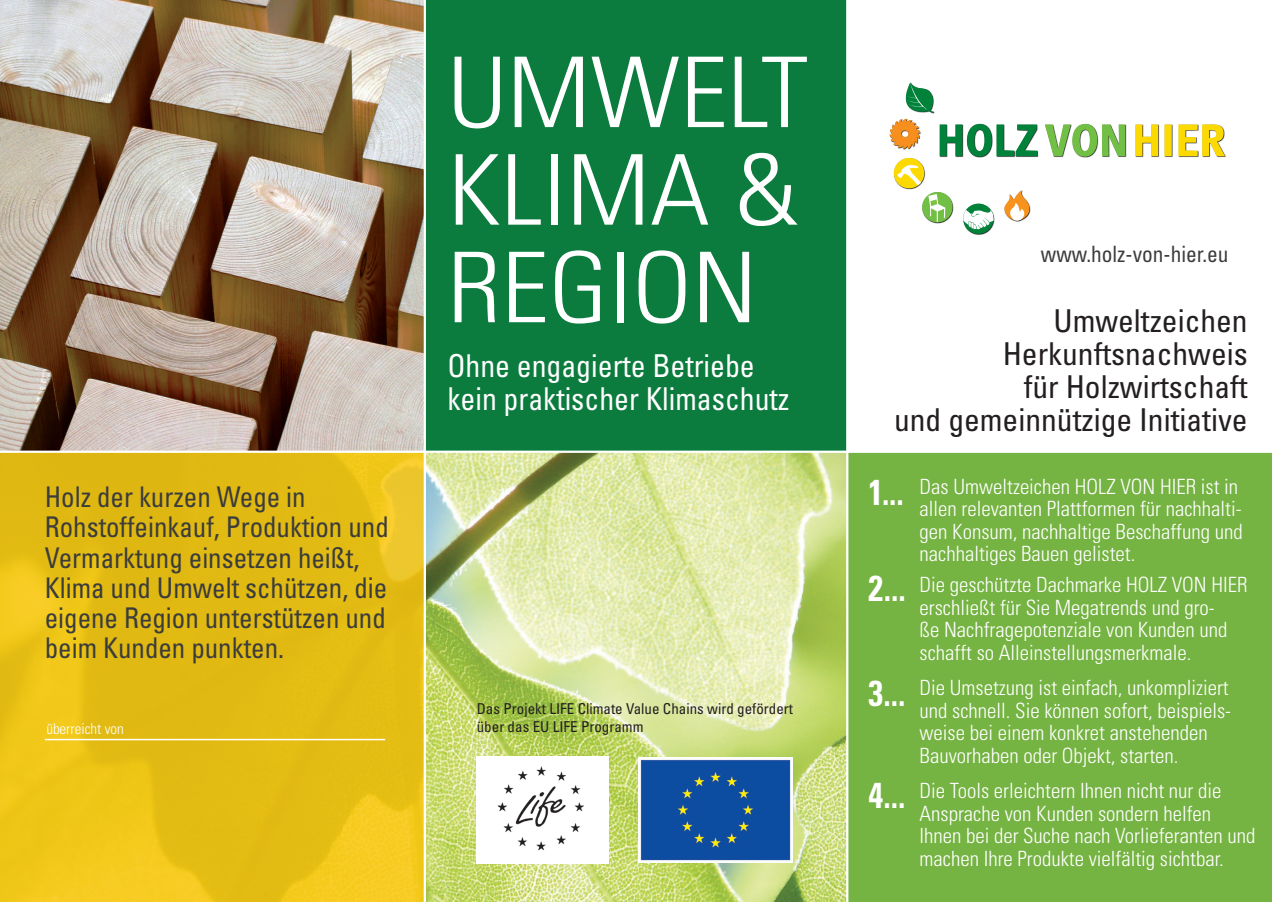
<style>
.page{position:relative;width:1272px;height:902px;background:#fff}
.page>*{position:absolute;margin:0;border:0;box-sizing:border-box;transform-origin:0 0}
.t1{font:300 condensed 97.5px/97.5px "Univers LT Std";color:#fff;text-align:justify;scale:1.1 1}
.t2{font:700 condensed 36px "Univers LT Std";color:#fff;scale:.92 1}
.t3{font:condensed 31.5px/33px "Univers LT Std";color:#231f20;text-align:right}
.t4{font:condensed 31.5px/33px "Univers LT Std";color:#fff;scale:.94 1}
.t5{font:condensed 28.5px/30px "Univers LT Std";color:#3b3c3c;scale:.94 1}
.t6{font:condensed 22.5px "Univers LT Std";color:#3b3c3c;scale:.95 1}
.t7{font:300 condensed 21px/22.5px "Univers LT Std";color:#fff}
.t8{font:condensed 15px/18px "Univers LT Std";color:#231f20}
.t9{font:300 condensed 15px "Univers LT Std";color:#fff}
</style>
<div class="page">
<img style="left:426px;top:453px;width:420px;height:448px">
<img style="left:0;top:0;width:423px;height:450px">
<svg style="left:0;top:453px;width:423px;height:448px;background:#e6be15"></svg>
<div style="left:848px;top:451px;width:423px;height:450px;background:#75b342"></div>
<img style="left:896px;top:123px;width:330px;height:112px">
<div style="left:893px;top:158px;width:31px;height:30px;background:#fcda01;border-radius:50%"></div>
<svg style="left:897px;top:165px;width:24px;height:20px"></svg>
<div style="left:922px;top:192px;width:30px;height:30px;background:#71bf44;border-radius:50%"></div>
<svg style="left:928px;top:194px;width:17px;height:28px"></svg>
<svg style="left:1002px;top:190px;width:31px;height:34px"></svg>
<div style="left:963px;top:203px;width:30px;height:31px;background:#00823a;border-radius:50%"></div>
<svg style="left:962px;top:208px;width:31px;height:22px"></svg>
<svg style="left:889px;top:83px;width:148px;height:74px"></svg>
<svg style="left:1044px;top:124px;width:81px;height:33px"></svg>
<svg style="left:1135px;top:124px;width:89px;height:32px"></svg>
<div style="left:425px;top:0;width:423px;height:451px;background:#0c7b3e"></div>
<hr style="left:45px;top:738px;width:340px;height:2px;background:#fff">
<hr style="left:846px;top:0;width:2px;height:901px;background:#fff">
<hr style="left:0;top:450px;width:1271px;height:3px;background:#fff">
<hr style="left:423px;top:0;width:3px;height:901px;background:#fff">
<img style="left:477px;top:756px;width:132px;height:107px">
<img style="left:638px;top:757px;width:154px;height:105px">
<h3 class="t5" style="left:45px;top:482px;width:367px">Holz der kurzen Wege in<br>Rohstoffeinkauf, Produktion und<br>Vermarktung einsetzen heißt,<br>Klima und Umwelt schützen, die eigene Region unterstützen und beim Kunden punkten.</h3>
<p class="t9" style="left:46px;top:719px;width:79px">überreicht von</p>
<h1 class="t1" style="left:447px;top:44px;width:329px">UMWELT KLIMA &amp; REGION</h1>
<h3 class="t4" style="left:447px;top:349px;width:365px">Ohne engagierte Betriebe kein praktischer Klimaschutz</h3>
<p class="t8" style="left:477px;top:699px;width:318px">Das Projekt LIFE Climate Value Chains wird gefördert über das EU LIFE Programm</p>
<p class="t6" style="left:1040px;top:240px;width:199px">www.holz-von-hier.eu</p>
<h3 class="t3" style="left:894px;top:303px;width:355px">Umweltzeichen<br>Herkunftsnachweis<br>für Holzwirtschaft<br>und gemeinnützige Initiative</h3>
<h2 class="t2" style="left:868px;top:470px;width:40px">1...</h2>
<h2 class="t2" style="left:868px;top:566px;width:42px">2...</h2>
<h2 class="t2" style="left:868px;top:670px;width:41px">3...</h2>
<h2 class="t2" style="left:868px;top:773px;width:42px">4...</h2>
<p class="t7" style="left:919px;top:475px;width:324px">Das Umweltzeichen HOLZ VON HIER ist in allen relevanten Plattformen für nachhalti&shy;gen Konsum, nachhaltige Beschaffung und nachhaltiges Bauen gelistet.</p>
<p class="t7" style="left:919px;top:573px;width:329px">Die geschützte Dachmarke HOLZ VON HIER erschließt für Sie Megatrends und gro-<br>ße Nachfragepotenziale von Kunden und schafft so Alleinstellungsmerkmale.</p>
<p class="t7" style="left:919px;top:676px;width:313px">Die Umsetzung ist einfach, unkompliziert und schnell. Sie können sofort, beispiels&shy;weise bei einem konkret anstehenden Bauvorhaben oder Objekt, starten.</p>
<p class="t7" style="left:919px;top:779px;width:337px">Die Tools erleichtern Ihnen nicht nur die Ansprache von Kunden sondern helfen Ihnen bei der Suche nach Vorlieferanten und machen Ihre Produkte vielfältig sichtbar.</p>
</div>
